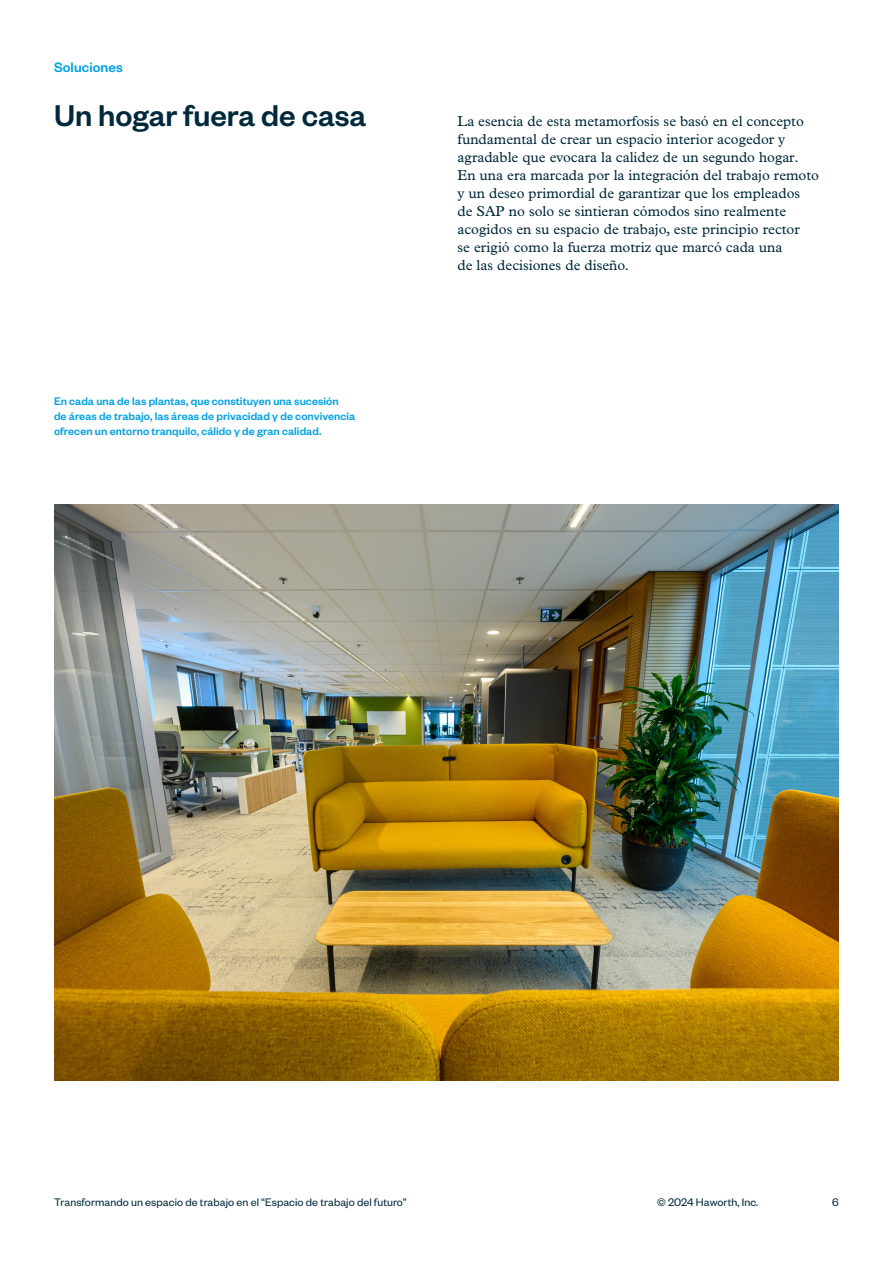
<style>
.page{position:relative;width:893px;height:1263px;background:#fff}
.page>*{position:absolute;margin:0;border:0;box-sizing:border-box;transform-origin:0 0}
.t1{font:500 33px "Founders Grotesk";color:#00293b}
.t2{font:500 15px "Founders Grotesk";letter-spacing:.005em;color:#00a1e2}
.t3{font:14.4px/18px "Plantin MT Pro";color:#00293b}
.t4{font:500 12px/15px "Founders Grotesk";letter-spacing:.005em;color:#00a1e2}
.t5{font:12px "Founders Grotesk";letter-spacing:.005em;color:#00293b}
</style>
<div class="page">
<img style="left:54px;top:504px;width:784px;height:576px">
<p class="t2" style="left:54px;top:58px;width:70px">Soluciones</p>
<h1 class="t1" style="left:54px;top:95px;width:314px">Un hogar fuera de casa</h1>
<p class="t4" style="left:54px;top:393px;width:303px">En cada una de las plantas, que constituyen una sucesión<br>de áreas de trabajo, las áreas de privacidad y de convivencia ofrecen un entorno tranquilo, cálido y de gran calidad.</p>
<p class="t3" style="left:458px;top:112px;width:363px">La esencia de esta metamorfosis se basó en el concepto fundamental de crear un espacio interior acogedor y agradable que evocara la calidez de un segundo hogar.<br>En una era marcada por la integración del trabajo remoto y un deseo primordial de garantizar que los empleados<br>de SAP no solo se sintieran cómodos sino realmente acogidos en su espacio de trabajo, este principio rector<br>se erigió como la fuerza motriz que marcó cada una<br>de las decisiones de diseño.</p>
<p class="t5" style="left:54px;top:1195px;width:354px">Transformando un espacio de trabajo en el “Espacio de trabajo del futuro”</p>
<p class="t5" style="left:657px;top:1195px;width:103px">© 2024 Haworth, Inc.</p>
<p class="t5" style="left:832px;top:1195px;width:8px">6</p>
</div>
